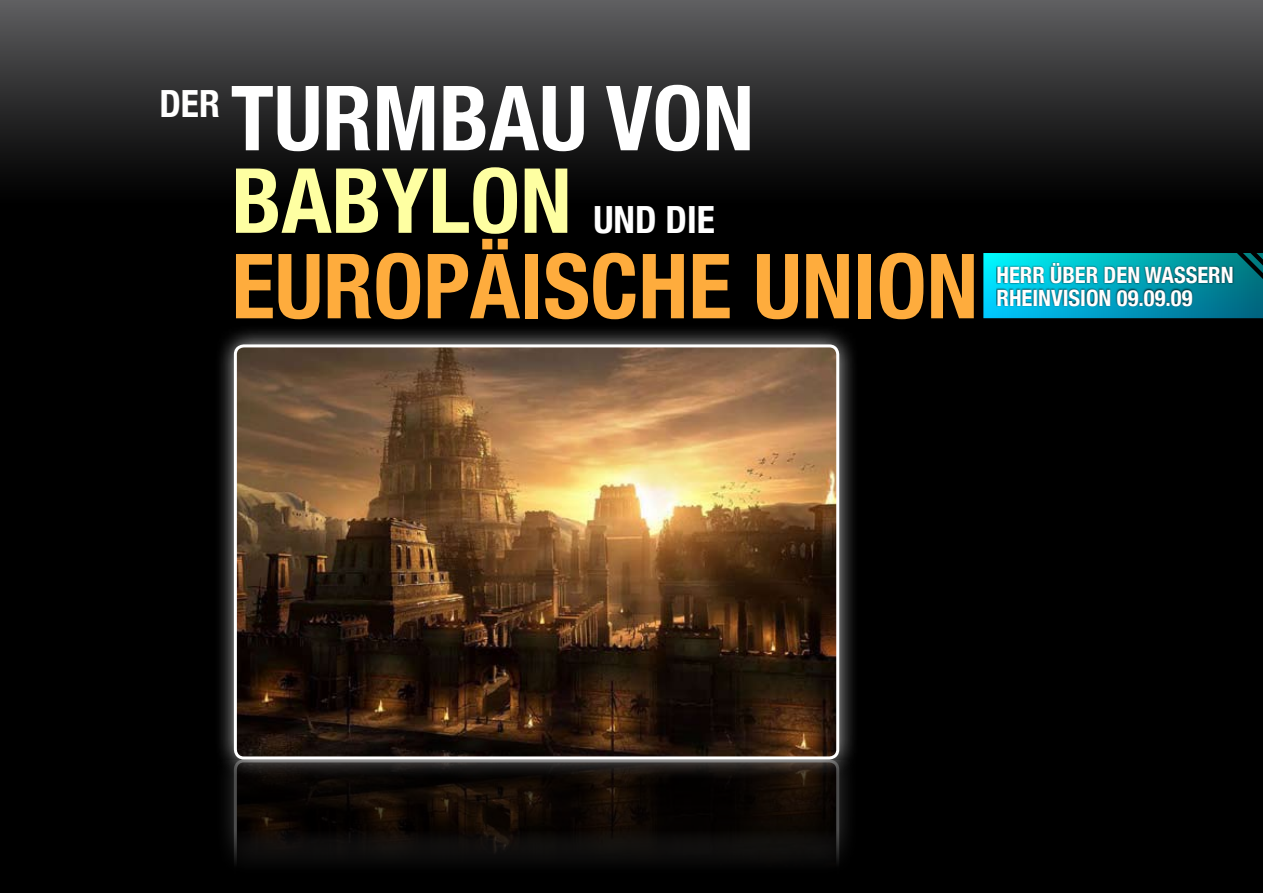
<style>
.page{position:relative;width:1263px;height:893px;background:#fff}
.page>*{position:absolute;margin:0;border:0;box-sizing:border-box;transform-origin:0 0}
.t1{font:700 condensed 90px "Helvetica Neue";color:#feac3d}
.t2{font:700 condensed 90px "Helvetica Neue";color:#fff}
.t3{font:700 condensed 90px "Helvetica Neue";color:#feffa2}
.t4{font:700 condensed 37.5px "Helvetica Neue";color:#fff}
.t5{font:700 condensed 22.5px/22.5px "Helvetica Neue";color:#fff}
</style>
<div class="page">
<div style="left:0;top:0;width:1263px;height:205px;background:linear-gradient(to bottom,#5d5d5f,#000)"></div>
<div style="left:0;top:203px;width:1263px;height:690px;background:#000"></div>
<div style="left:213px;top:324px;width:645px;height:454px;background:#fff;opacity:.75"></div>
<img style="left:235px;top:346px;width:603px;height:412px">
<div style="left:234px;top:344px;width:605px;height:415px;border:3px solid #fff;border-radius:9px"></div>
<svg style="left:983px;top:253px;width:280px;height:65px;background:#009eb4"></svg>
<div style="left:996px;top:262px;width:238px;height:46px;background:#000;opacity:.75"></div>
<div style="left:213px;top:760px;width:645px;height:133px;background:#fff;opacity:.75"></div>
<svg style="left:234px;top:759px;width:605px;height:134px"></svg>
<h2 class="t4" style="left:159px;top:81px;width:62px">DER</h2>
<h1 class="t2" style="left:231px;top:64px;width:525px">TURMBAU VON</h1>
<h1 class="t3" style="left:231px;top:146px;width:342px">BABYLON</h1>
<h2 class="t4" style="left:593px;top:197px;width:123px">UND DIE</h2>
<h1 class="t1" style="left:231px;top:232px;width:748px">EUROPÄISCHE UNION</h1>
<p class="t5" style="left:996px;top:264px;width:239px">HERR ÜBER DEN WASSERN<br>RHEINVISION 09.09.09</p>
</div>
